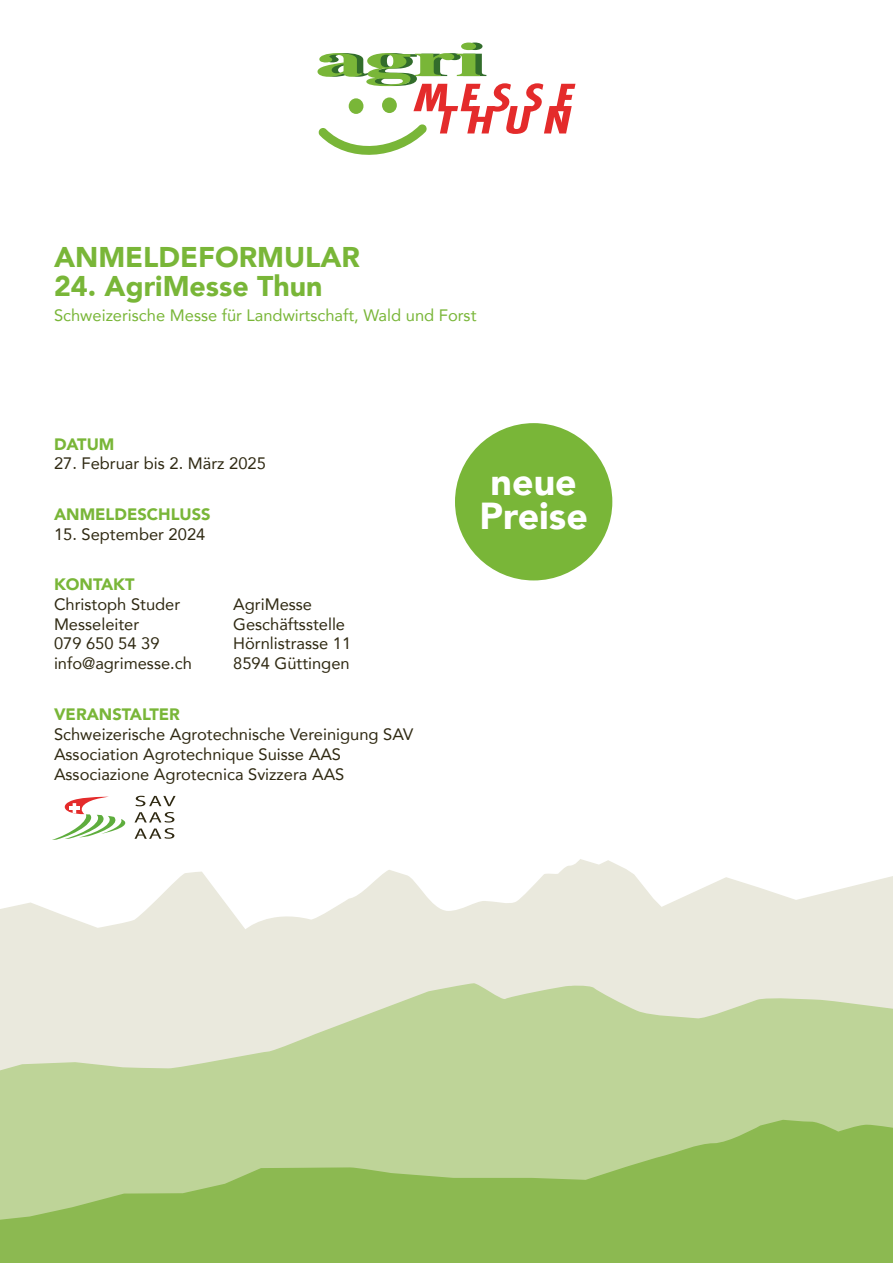
<style>
.page{position:relative;width:893px;height:1263px;background:#fff}
.page>*{position:absolute;margin:0;border:0;box-sizing:border-box;transform-origin:0 0}
.t1{font:900 37.5px/34.5px "Avenir";color:#fff}
.t2{font:900 28.5px "Avenir";color:#79b638}
.t3{font:16.5px/19.8px "Avenir";color:#2f2912}
.t4{font:16.5px "Avenir";color:#79b638}
.t5{font:900 16.5px "Avenir";color:#79b638}
</style>
<div class="page">
<svg style="left:317px;top:43px;width:258px;height:112px"></svg>
<svg style="left:135px;top:796px;width:41px;height:10px"></svg>
<svg style="left:135px;top:812px;width:39px;height:10px"></svg>
<svg style="left:135px;top:828px;width:39px;height:11px"></svg>
<svg style="left:52px;top:797px;width:74px;height:43px"></svg>
<svg style="left:0;top:859px;width:893px;height:124px;fill:#eae9dd"></svg>
<svg style="left:0;top:983px;width:893px;height:137px;background:#cadaac"></svg>
<svg style="left:0;top:1120px;width:893px;height:143px;background:#9dc269"></svg>
<div style="left:455px;top:423px;width:157px;height:157px;background:#79b638;border-radius:50%"></div>
<h2 class="t2" style="left:54px;top:233px;width:308px">ANMELDEFORMULAR</h2>
<h2 class="t2" style="left:54px;top:261px;width:270px">24. AgriMesse Thun</h2>
<p class="t4" style="left:54px;top:302px;width:424px">Schweizerische Messe für Landwirtschaft, Wald und Forst</p>
<p class="t5" style="left:54px;top:430px;width:62px">DATUM</p>
<p class="t3" style="left:54px;top:453px;width:213px">27. Februar bis 2. März 2025</p>
<p class="t5" style="left:54px;top:500px;width:158px">ANMELDESCHLUSS</p>
<p class="t3" style="left:54px;top:523px;width:153px">15. September 2024</p>
<p class="t5" style="left:54px;top:570px;width:82px">KONTAKT</p>
<p class="t3" style="left:54px;top:594px;width:139px">Christoph Studer<br>Messeleiter<br>079 650 54 39 info@agrimesse.ch</p>
<p class="t3" style="left:233px;top:594px;width:120px">AgriMesse<br>Geschäftsstelle<br>Hörnlistrasse 11<br>8594 Güttingen</p>
<p class="t5" style="left:54px;top:700px;width:127px">VERANSTALTER</p>
<p class="t3" style="left:54px;top:724px;width:361px">Schweizerische Agrotechnische Vereinigung SAV<br>Association Agrotechnique Suisse AAS<br>Associazione Agrotecnica Svizzera AAS</p>
<h1 class="t1" style="left:479px;top:463px;width:110px">neue<br>Preise</h1>
</div>
